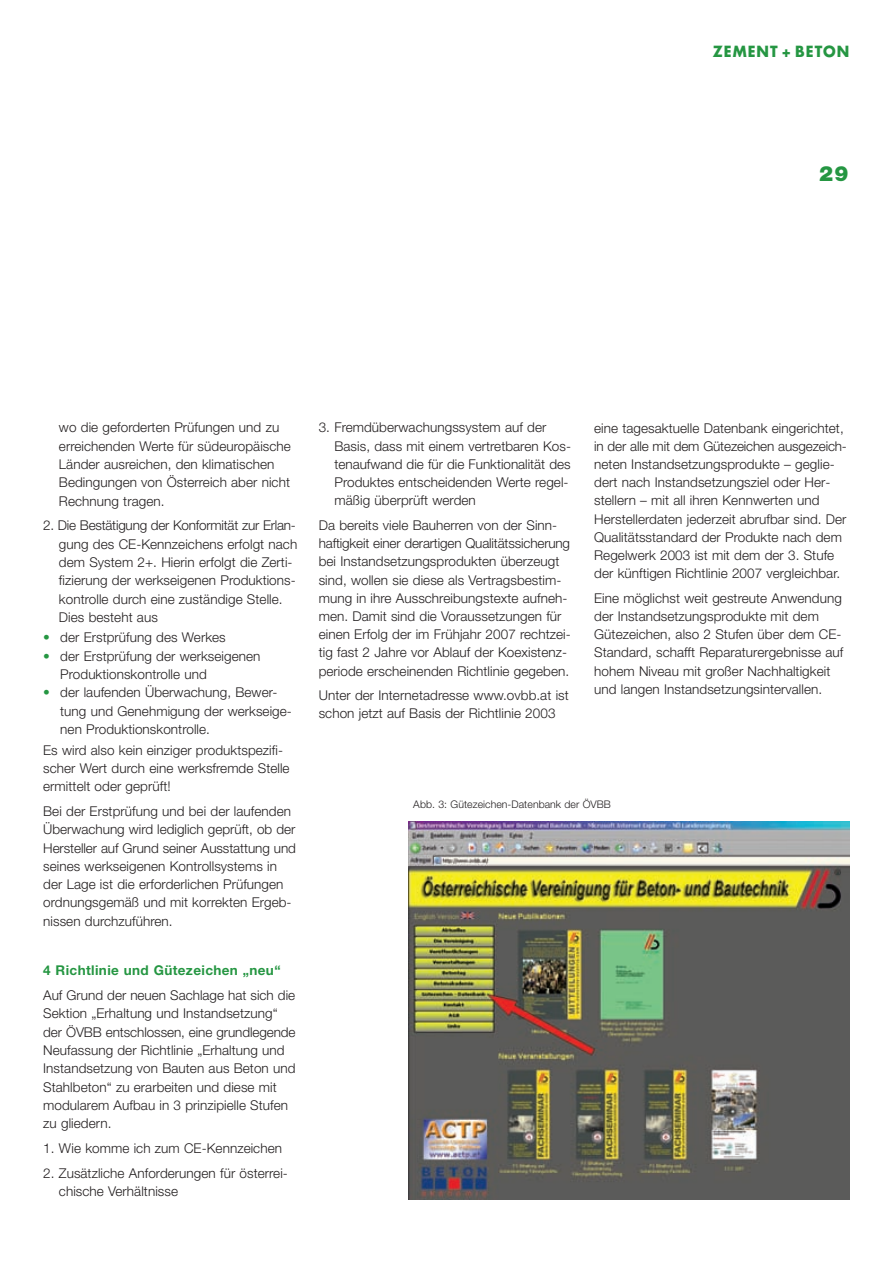
<style>
.page{position:relative;width:893px;height:1263px;background:#fff}
.page>*{position:absolute;margin:0;border:0;box-sizing:border-box;transform-origin:0 0}
.t1{font:900 21px "Helvetica Neue";color:#259642}
.t2{font:700 15px "Futura";letter-spacing:.07em;color:#259642;scale:.95 1}
.t3{font:300 13.5px/18.3px "Helvetica Neue";letter-spacing:.005em;color:#231f20}
.t4{font:700 13.5px "Helvetica Neue";letter-spacing:.03em;color:#259642}
.t5{font:300 10.5px "Helvetica Neue";letter-spacing:.005em;color:#231f20}
.s1{color:#259642}
</style>
<div class="page">
<img style="left:408px;top:821px;width:442px;height:379px">
<p class="t2" style="left:713px;top:44px;width:145px">ZEMENT + BETON</p>
<h1 class="t1" style="left:819px;top:166px;width:31px">29</h1>
<p class="t3" style="left:59px;top:420px;width:233px">wo die geforderten Prüfungen und zu erreichenden Werte für südeuropäische Länder ausreichen, den klimatischen Bedingungen von Österreich aber nicht Rechnung tragen.</p>
<p class="t3" style="left:59px;top:518px;width:240px;text-indent:-16px">2. Die Bestätigung der Konformität zur Erlan&shy;gung des CE-Kennzeichens erfolgt nach dem System 2+. Hierin erfolgt die Zerti&shy;fizierung der werkseigenen Produktions&shy;kontrolle durch eine zuständige Stelle.<br>Dies besteht aus</p>
<p class="t3" style="left:43px;top:630px;width:184px"><span class="s1">•</span> der Erstprüfung des Werkes</p>
<p class="t3" style="left:60px;top:648px;width:202px;text-indent:-17px"><span class="s1">•</span> der Erstprüfung der werkseigenen<br>Produktionskontrolle und</p>
<p class="t3" style="left:60px;top:685px;width:233px;text-indent:-17px"><span class="s1">•</span> der laufenden Überwachung, Bewer&shy;tung und Genehmigung der werkseige&shy;nen Produktionskontrolle.</p>
<p class="t3" style="left:43px;top:742px;width:248px">Es wird also kein einziger produktspezifi&shy;scher Wert durch eine werksfremde Stelle ermittelt oder geprüft!</p>
<p class="t3" style="left:43px;top:803px;width:254px">Bei der Erstprüfung und bei der laufenden Überwachung wird lediglich geprüft, ob der Hersteller auf Grund seiner Ausstattung und seines werkseigenen Kontrollsystems in der Lage ist die erforderlichen Prüfungen ordnungsgemäß und mit korrekten Ergeb&shy;nissen durchzuführen.</p>
<p class="t4" style="left:43px;top:966px;width:239px">4 Richtlinie und Gütezeichen „neu“</p>
<p class="t3" style="left:43px;top:987px;width:254px">Auf Grund der neuen Sachlage hat sich die Sektion „Erhaltung und Instandsetzung“ der ÖVBB entschlossen, eine grundlegende Neufassung der Richtlinie „Erhaltung und Instandsetzung von Bauten aus Beton und Stahlbeton“ zu erarbeiten und diese mit modularem Aufbau in 3 prinzipielle Stufen zu gliedern.</p>
<p class="t3" style="left:43px;top:1140px;width:240px">1. Wie komme ich zum CE-Kennzeichen</p>
<p class="t3" style="left:59px;top:1165px;width:230px;text-indent:-16px">2. Zusätzliche Anforderungen für österrei&shy;chische Verhältnisse</p>
<p class="t3" style="left:334px;top:420px;width:238px;text-indent:-16px">3. Fremdüberwachungssystem auf der Basis, dass mit einem vertretbaren Kos&shy;tenaufwand die für die Funktionalität des Produktes entscheidenden Werte regel&shy;mäßig überprüft werden</p>
<p class="t3" style="left:319px;top:517px;width:253px">Da bereits viele Bauherren von der Sinn&shy;haftigkeit einer derartigen Qualitätssicherung bei Instandsetzungsprodukten überzeugt sind, wollen sie diese als Vertragsbestim&shy;mung in ihre Ausschreibungstexte aufneh&shy;men. Damit sind die Voraussetzungen für einen Erfolg der im Frühjahr 2007 rechtzei&shy;tig fast 2 Jahre vor Ablauf der Koexistenz&shy;periode erscheinenden Richtlinie gegeben.</p>
<p class="t3" style="left:319px;top:688px;width:251px">Unter der Internetadresse www.ovbb.at ist schon jetzt auf Basis der Richtlinie 2003</p>
<p class="t3" style="left:594px;top:420px;width:254px">eine tagesaktuelle Datenbank eingerichtet, in der alle mit dem Gütezeichen ausgezeich&shy;neten Instandsetzungsprodukte – geglie&shy;dert nach Instandsetzungsziel oder Her&shy;stellern – mit all ihren Kennwerten und Herstellerdaten jederzeit abrufbar sind. Der Qualitätsstandard der Produkte nach dem Regelwerk 2003 ist mit dem der 3. Stufe der künftigen Richtlinie 2007 vergleichbar.</p>
<p class="t3" style="left:594px;top:590px;width:251px">Eine möglichst weit gestreute Anwendung der Instandsetzungsprodukte mit dem Gütezeichen, also 2 Stufen über dem CE-Standard, schafft Reparaturergebnisse auf hohem Niveau mit großer Nachhaltigkeit und langen Instandsetzungsintervallen.</p>
<p class="t5" style="left:413px;top:800px;width:199px">Abb. 3: Gütezeichen-Datenbank der ÖVBB</p>
</div>
